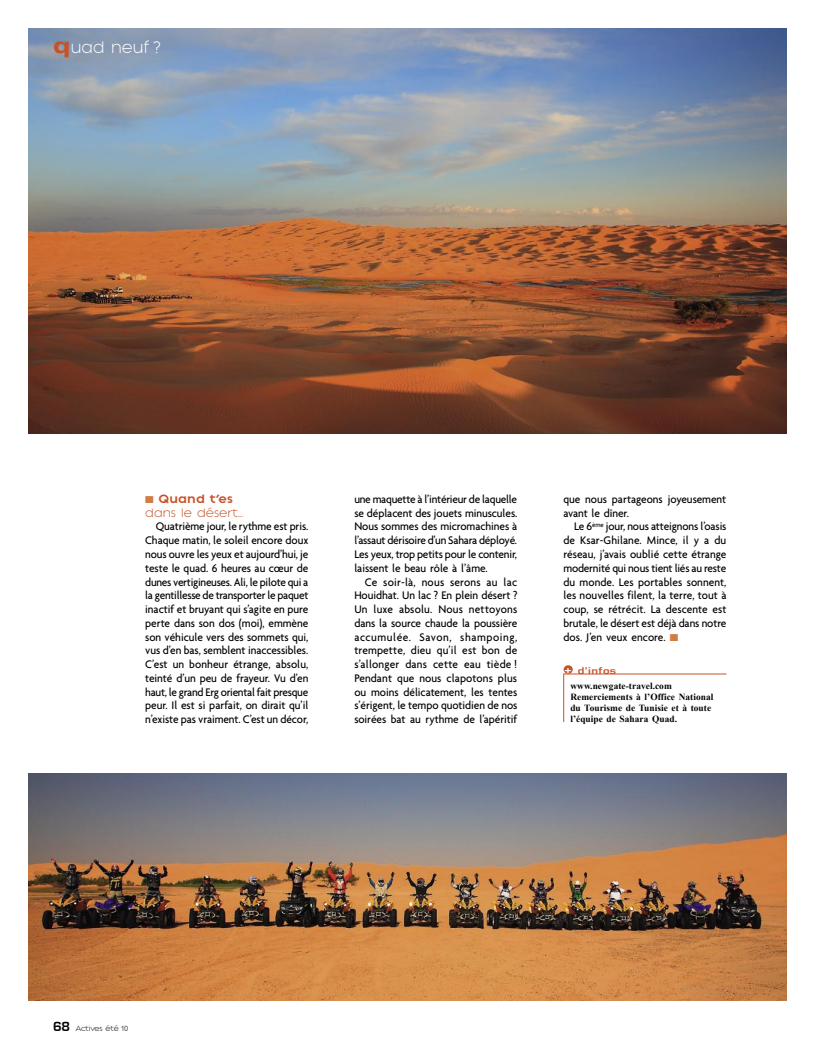
<style>
.page{position:relative;width:815px;height:1063px;background:#fff}
.page>*{position:absolute;margin:0;border:0;box-sizing:border-box;transform-origin:0 0}
.article___phrase_exergue{font:300 22.5px "Regulator";letter-spacing:.005em;color:#fff;scale:.95 1}
.article___intertitre_BOLD{font:300 16.25px/13.8px "Regulator";letter-spacing:.005em;color:#c75227}
.article___texte{font:500 11.88px/13.8px "Agenda";letter-spacing:-.005em;color:#000;text-align:justify;scale:.95 1}
.article___chapô{font:700 10.12px "Eurostile";letter-spacing:.035em;color:#c75227;scale:1.25 1}
.article___infos{font:300 10px "Regulator";letter-spacing:-.01em;color:#000}
.article___infos-2{font:700 9.38px/11.2px "Times New Roman";letter-spacing:.005em;color:#000}
.s1{font-family:"Univers";font-weight:900;font-stretch:expanded;color:#c75227}
.s2{color:#d17b45}
.s3{font-weight:700}
.s4{color:#fff}
.s5{font-family:"Eurostile";font-weight:700;font-size:13.75px}
</style>
<div class="page">
<img style="left:28px;top:28px;width:759px;height:405px">
<img style="left:28px;top:773px;width:759px;height:227px">
<div style="left:564px;top:665px;width:9px;height:9px;background:#c75227;border-radius:50%"></div>
<hr style="left:564px;top:674px;width:162px;height:1px;background:#c75227">
<hr style="left:563px;top:674px;width:1px;height:48px;background:#c75227">
<p class="article___phrase_exergue" style="left:53px;top:35px;width:115px"><span class="s1">q</span>uad neuf ?</p>
<p class="article___intertitre_BOLD" style="left:145px;top:491px;width:99px"><span class="s2">■</span> <span class="s3">Quand t’es </span>dans le désert...</p>
<p class="article___texte" style="left:145px;top:519px;width:173px;text-indent:11px">Quatrième jour, le rythme est pris.<br>Chaque matin, le soleil encore doux nous ouvre les yeux et aujourd’hui, je teste le quad. 6 heures au cœur de dunes vertigineuses. Ali, le pilote qui a la gentillesse de transporter le paquet inactif et bruyant qui s’agite en pure perte dans son dos (moi), emmène son véhicule vers des sommets qui, vus d’en bas, semblent inaccessibles.<br>C’est un bonheur étrange, absolu, teinté d’un peu de frayeur. Vu d’en haut, le grand Erg oriental fait presque peur. Il est si parfait, on dirait qu’il n’existe pas vraiment. C’est un décor,</p>
<p class="article___texte" style="left:354px;top:492px;width:173px">une maquette à l’intérieur de laquelle se déplacent des jouets minuscules.<br>Nous sommes des micromachines à l’assaut dérisoire d’un Sahara déployé.<br>Les yeux, trop petits pour le contenir, laissent le beau rôle à l’âme.</p>
<p class="article___texte" style="left:354px;top:575px;width:173px;text-indent:11px">Ce soir-là, nous serons au lac Houidhat. Un lac ? En plein désert ?<br>Un luxe absolu. Nous nettoyons dans la source chaude la poussière accumulée. Savon, shampoing, trempette, dieu qu’il est bon de s’allonger dans cette eau tiède !<br>Pendant que nous clapotons plus ou moins délicatement, les tentes s’érigent, le tempo quotidien de nos soirées bat au rythme de l’apéritif</p>
<p class="article___texte" style="left:563px;top:492px;width:173px">que nous partageons joyeusement avant le dîner.</p>
<p class="article___texte" style="left:563px;top:519px;width:173px;text-indent:11px">Le 6<sup>ème</sup> jour, nous atteignons l’oasis de Ksar-Ghilane. Mince, il y a du réseau, j’avais oublié cette étrange modernité qui nous tient liés au reste du monde. Les portables sonnent, les nouvelles filent, la terre, tout à coup, se rétrécit. La descente est brutale, le désert est déjà dans notre dos. J’en veux encore. <span class="s2">■</span></p>
<p class="article___chapô" style="left:564px;top:665px;width:43px"><span class="s4">+</span> d’infos</p>
<p class="article___infos-2" style="left:570px;top:680px;width:103px">www.newgate-travel.com</p>
<p class="article___infos-2" style="left:570px;top:691px;width:145px">Remerciements à l’Office National du Tourisme de Tunisie et à toute l’équipe de Sahara Quad.</p>
<p class="article___infos" style="left:53px;top:1023px;width:76px"><span class="s5">68</span> Actives été 10</p>
</div>
